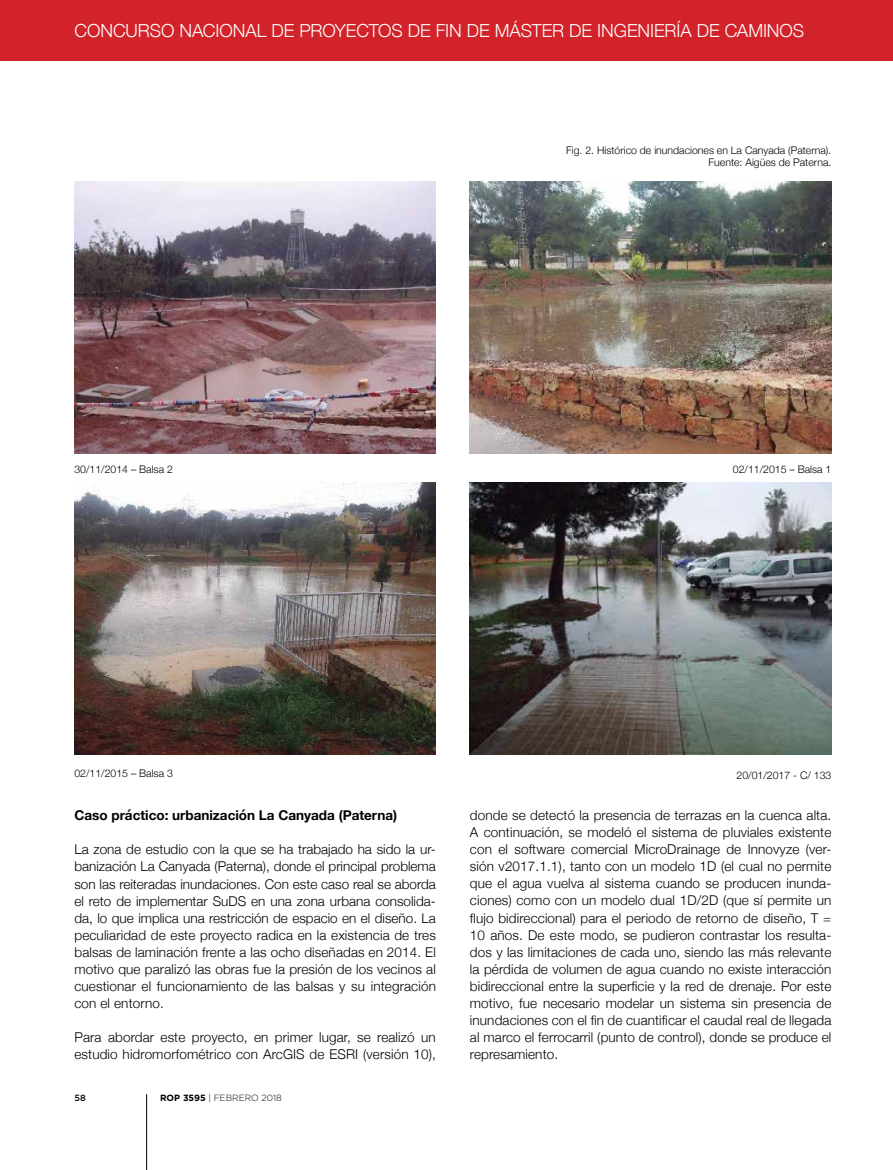
<style>
.page{position:relative;width:893px;height:1170px;background:#fff}
.page>*{position:absolute;margin:0;border:0;box-sizing:border-box;transform-origin:0 0}
.t1{font:300 18px "Helvetica Neue";letter-spacing:-.005em;color:#fff}
.t2{font:300 13.5px/17.1px "Helvetica Neue";letter-spacing:.01em;color:#000;text-align:justify}
.t3{font:700 13.5px "Helvetica Neue";color:#000}
.t4{font:300 10.5px/12.6px "Helvetica Neue";color:#000;text-align:right}
.t5{font:300 9px "Gotham";color:#000}
.t6{font:500 9px "Gotham";color:#000}
.s1{font-weight:700}
</style>
<div class="page">
<hr style="left:146px;top:1094px;width:1px;height:75px;background:#000">
<div style="left:0;top:0;width:893px;height:60px;background:#d2232a"></div>
<img style="left:74px;top:182px;width:362px;height:271px">
<img style="left:74px;top:483px;width:362px;height:271px">
<img style="left:470px;top:182px;width:361px;height:271px">
<img style="left:470px;top:483px;width:361px;height:271px">
<h1 class="t1" style="left:74px;top:16px;width:731px">CONCURSO NACIONAL DE PROYECTOS DE FIN DE MÁSTER DE INGENIERÍA DE CAMINOS</h1>
<p class="t4" style="left:566px;top:143px;width:267px">Fig. 2. Histórico de inundaciones en La Canyada (Paterna).<br>Fuente: Aigües de Paterna.</p>
<p class="t4" style="left:74px;top:462px;width:100px">30/11/2014 – Balsa 2</p>
<p class="t4" style="left:733px;top:462px;width:100px">02/11/2015 – Balsa 1</p>
<p class="t4" style="left:74px;top:766px;width:100px">02/11/2015 – Balsa 3</p>
<p class="t4" style="left:737px;top:768px;width:96px">20/01/2017 - C/ 133</p>
<p class="t2" style="left:470px;top:805px;width:363px">donde se detectó la presencia de terrazas en la cuenca alta.<br>A continuación, se modeló el sistema de pluviales existente con el software comercial MicroDrainage de Innovyze (ver&shy;sión v2017.1.1), tanto con un modelo 1D (el cual no permite que el agua vuelva al sistema cuando se producen inunda&shy;ciones) como con un modelo dual 1D/2D (que sí permite un flujo bidireccional) para el periodo de retorno de diseño, T = 10 años. De este modo, se pudieron contrastar los resulta&shy;dos y las limitaciones de cada uno, siendo las más relevante la pérdida de volumen de agua cuando no existe interacción bidireccional entre la superficie y la red de drenaje. Por este motivo, fue necesario modelar un sistema sin presencia de inundaciones con el fin de cuantificar el caudal real de llegada al marco el ferrocarril (punto de control), donde se produce el represamiento.</p>
<p class="t3" style="left:74px;top:804px;width:324px">Caso práctico: urbanización La Canyada (Paterna)</p>
<p class="t2" style="left:74px;top:840px;width:363px">La zona de estudio con la que se ha trabajado ha sido la ur&shy;banización La Canyada (Paterna), donde el principal problema son las reiteradas inundaciones. Con este caso real se aborda el reto de implementar SuDS en una zona urbana consolida&shy;da, lo que implica una restricción de espacio en el diseño. La peculiaridad de este proyecto radica en la existencia de tres balsas de laminación frente a las ocho diseñadas en 2014. El motivo que paralizó las obras fue la presión de los vecinos al cuestionar el funcionamiento de las balsas y su integración con el entorno.</p>
<p class="t2" style="left:74px;top:1027px;width:363px">Para abordar este proyecto, en primer lugar, se realizó un estudio hidromorfométrico con ArcGIS de ESRI (versión 10),</p>
<p class="t6" style="left:74px;top:1092px;width:13px">58</p>
<p class="t5" style="left:160px;top:1092px;width:123px"><span class="s1">ROP 3595</span> | FEBRERO 2018</p>
</div>
